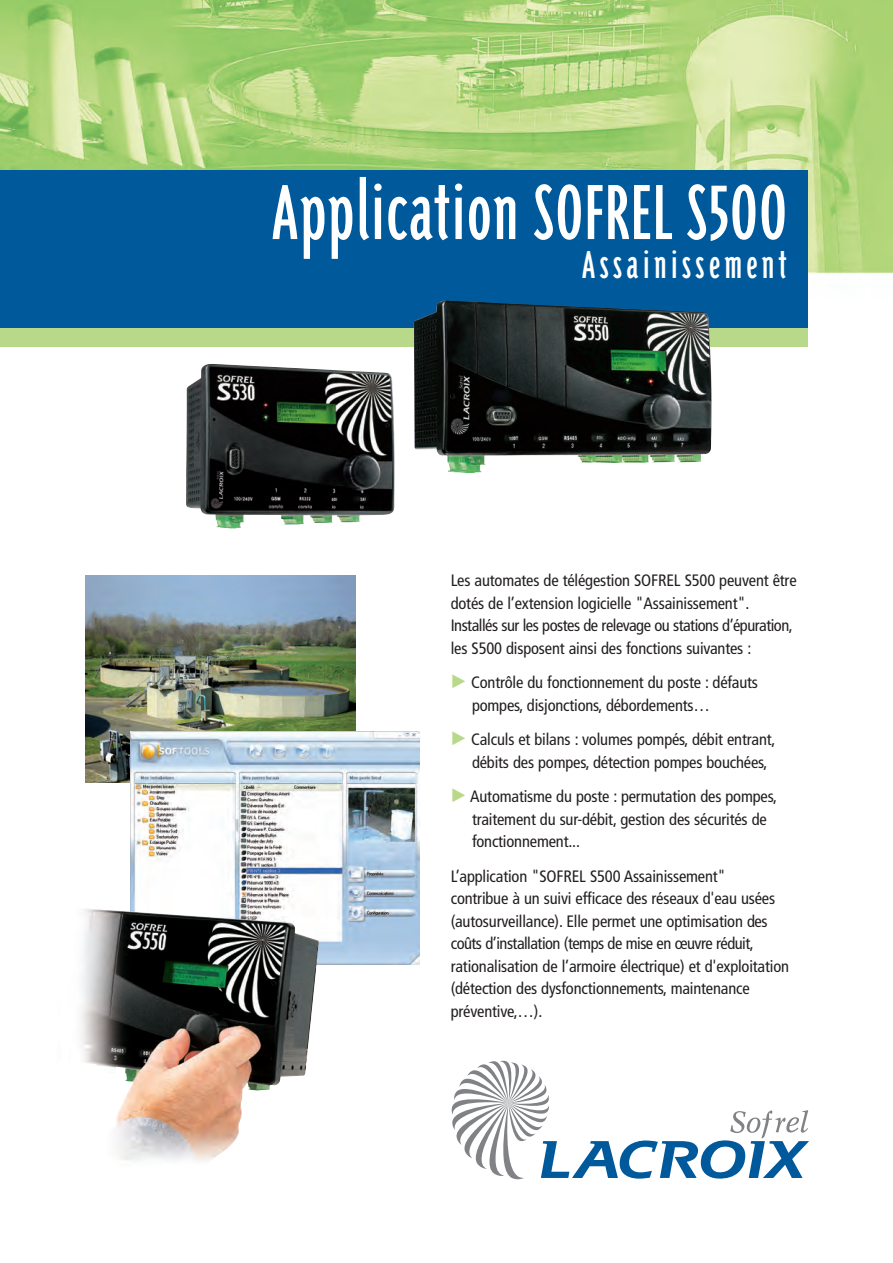
<style>
.page{position:relative;width:893px;height:1263px;background:#fff}
.page>*{position:absolute;margin:0;border:0;box-sizing:border-box;transform-origin:0 0}
.t1{font:90px "Triplex Cond Sans";letter-spacing:.02em;color:#fff}
.t2{font:45px "Triplex Cond Sans";letter-spacing:.1em;color:#fff}
.t3{font:condensed 16.5px/22.5px "Frutiger LT";letter-spacing:-.01em;color:#231f20}
</style>
<div class="page">
<img style="left:0;top:0;width:893px;height:274px">
<div style="left:0;top:327px;width:808px;height:20px;background:#b8d989"></div>
<svg style="left:452px;top:1061px;width:357px;height:118px"></svg>
<div style="left:0;top:170px;width:808px;height:157px;background:#00599b"></div>
<img style="left:85px;top:575px;width:270px;height:207px">
<img style="left:131px;top:731px;width:288px;height:233px">
<img style="left:81px;top:903px;width:238px;height:259px">
<img style="left:414px;top:300px;width:298px;height:173px">
<img style="left:186px;top:364px;width:209px;height:165px">
<h1 class="t1" style="left:272px;top:164px;width:516px">Application SOFREL S5OO</h1>
<h2 class="t2" style="left:582px;top:240px;width:206px">Assainissement</h2>
<p class="t3" style="left:451px;top:570px;width:347px">Les automates de télégestion SOFREL S500 peuvent être dotés de l’extension logicielle "Assainissement".<br>Installés sur les postes de relevage ou stations d’épuration, les S500 disposent ainsi des fonctions suivantes :</p>
<p class="t3" style="left:471px;top:672px;width:288px">Contrôle du fonctionnement du poste : défauts pompes, disjonctions, débordements…</p>
<p class="t3" style="left:471px;top:728px;width:306px">Calculs et bilans : volumes pompés, débit entrant, débits des pompes, détection pompes bouchées,</p>
<p class="t3" style="left:470px;top:785px;width:308px">Automatisme du poste : permutation des pompes, traitement du sur-débit, gestion des sécurités de fonctionnement...</p>
<p class="t3" style="left:451px;top:865px;width:340px">L’application "SOFREL S500 Assainissement"<br>contribue à un suivi efficace des réseaux d'eau usées (autosurveillance). Elle permet une optimisation des coûts d’installation (temps de mise en œuvre réduit, rationalisation de l’armoire électrique) et d'exploitation (détection des dysfonctionnements, maintenance préventive,…).</p>
</div>
